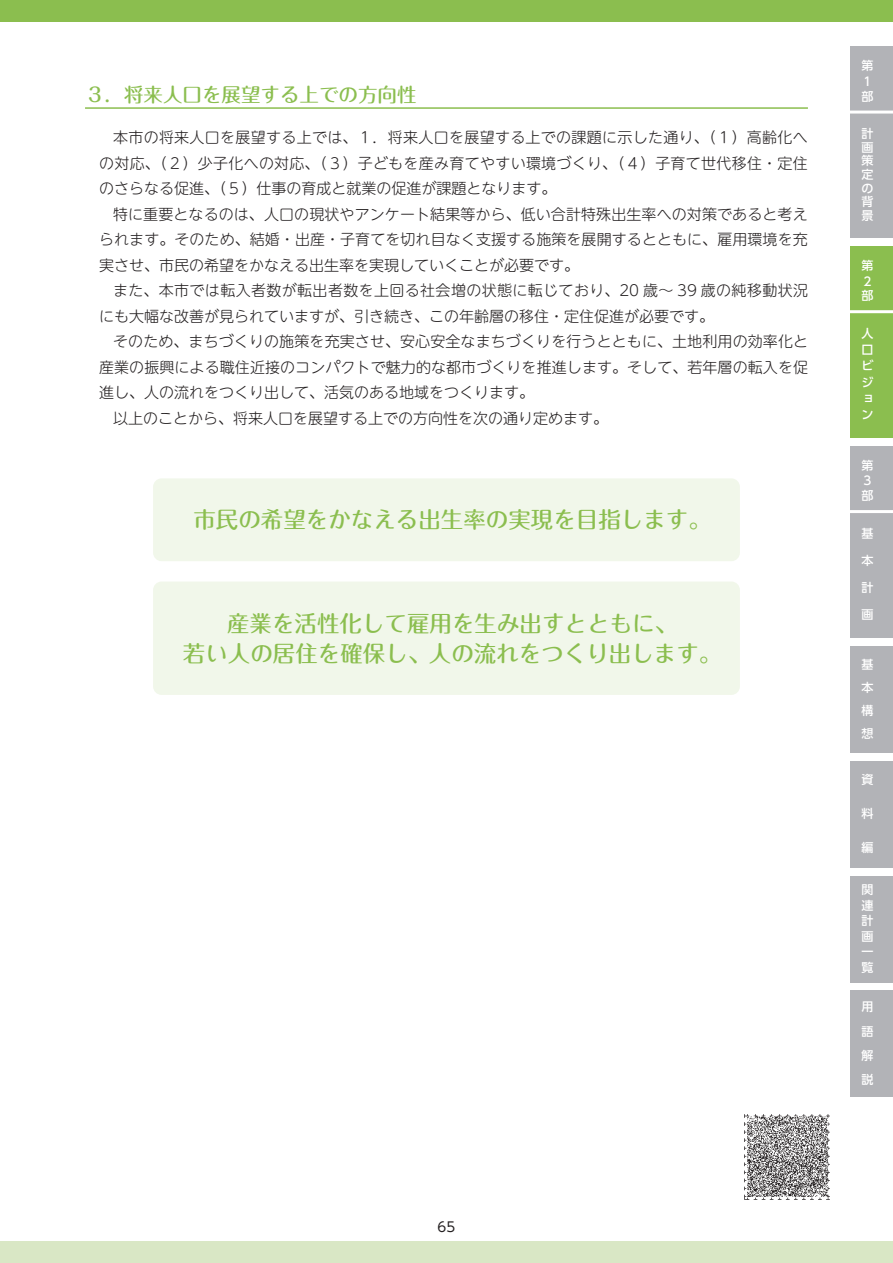
<style>
.page{position:relative;width:893px;height:1263px;background:#fff}
.page>*{position:absolute;margin:0;border:0;box-sizing:border-box;transform-origin:0 0}
.t1{font:500 22.5px/30px "Maru Fo Pro";color:#8bbe4f;text-align:center}
.t2{font:500 19.5px "Maru Fo Pro";color:#8bbe4f}
.t3{font:300 15px/25.5px "UD Shin M Go Pro";letter-spacing:.005em;color:#231f20;text-align:justify}
.t4{font:13.5px "UD Shin Go Pro";color:#231f20}
.t5{font:500 12px/15.3px "UD Shin Go Pro";color:#fff}
</style>
<div class="page">
<hr style="left:85px;top:107px;width:723px;height:2px;background:#8bbe4f">
<div style="left:153px;top:478px;width:587px;height:83px;background:#f1f7ea;border-radius:9px"></div>
<div style="left:153px;top:581px;width:587px;height:114px;background:#f1f7ea;border-radius:9px"></div>
<div style="left:0;top:0;width:893px;height:21px;background:#8bbe4f"></div>
<div style="left:0;top:1242px;width:893px;height:21px;background:#d9e7c5"></div>
<div style="left:850px;top:47px;width:43px;height:191px;background:#b2b3b7"></div>
<div style="left:850px;top:247px;width:43px;height:191px;background:#8bbe4f"></div>
<div style="left:850px;top:446px;width:43px;height:192px;background:#b2b3b7"></div>
<div style="left:850px;top:646px;width:43px;height:107px;background:#b2b3b7"></div>
<div style="left:850px;top:761px;width:43px;height:106px;background:#b2b3b7"></div>
<div style="left:850px;top:876px;width:43px;height:106px;background:#b2b3b7"></div>
<div style="left:850px;top:991px;width:43px;height:106px;background:#b2b3b7"></div>
<hr style="left:846px;top:111px;width:47px;height:3px;background:#fff">
<hr style="left:846px;top:310px;width:47px;height:3px;background:#fff">
<hr style="left:846px;top:510px;width:47px;height:3px;background:#fff">
<img style="left:744px;top:1114px;width:85px;height:85px">
<h2 class="t2" style="left:85px;top:79px;width:333px">３．将来人口を展望する上での方向性</h2>
<p class="t3" style="left:99px;top:124px;width:710px;text-indent:14px">本市の将来人口を展望する上では、１．将来人口を展望する上での課題に示した通り、（１）高齢化への対応、（２）少子化への対応、（３）子どもを産み育てやすい環境づくり、（４）子育て世代移住・定住のさらなる促進、（５）仕事の育成と就業の促進が課題となります。</p>
<p class="t3" style="left:99px;top:200px;width:710px;text-indent:14px">特に重要となるのは、人口の現状やアンケート結果等から、低い合計特殊出生率への対策であると考えられます。そのため、結婚・出産・子育てを切れ目なく支援する施策を展開するとともに、雇用環境を充実させ、市民の希望をかなえる出生率を実現していくことが必要です。</p>
<p class="t3" style="left:99px;top:277px;width:711px;text-indent:14px">また、本市では転入者数が転出者数を上回る社会増の状態に転じており、20 歳～ 39 歳の純移動状況にも大幅な改善が見られていますが、引き続き、この年齢層の移住・定住促進が必要です。</p>
<p class="t3" style="left:113px;top:328px;width:696px">そのため、まちづくりの施策を充実させ、安心安全なまちづくりを行うとともに、土地利用の効率化と</p>
<p class="t3" style="left:99px;top:353px;width:710px">産業の振興による職住近接のコンパクトで魅力的な都市づくりを推進します。そして、若年層の転入を促</p>
<p class="t3" style="left:99px;top:379px;width:436px">進し、人の流れをつくり出して、活気のある地域をつくります。</p>
<p class="t3" style="left:113px;top:404px;width:497px">以上のことから、将来人口を展望する上での方向性を次の通り定めます。</p>
<h1 class="t1" style="left:193px;top:502px;width:519px">市民の希望をかなえる出生率の実現を目指します。</h1>
<h1 class="t1" style="left:183px;top:606px;width:540px">産業を活性化して雇用を生み出すとともに、<br>若い人の居住を確保し、人の流れをつくり出します。</h1>
<p class="t5" style="left:861px;top:58px;width:13px">第<br>１部</p>
<p class="t5" style="left:861px;top:126px;width:13px;line-height:13.6px;text-align:justify">計画策定の背景</p>
<p class="t5" style="left:861px;top:257px;width:13px">第<br>２部</p>
<p class="t5" style="left:861px;top:325px;width:14px;line-height:16.4px">人口ビジョン</p>
<p class="t5" style="left:861px;top:457px;width:13px">第<br>３部</p>
<p class="t5" style="left:861px;top:525px;width:13px">基</p>
<p class="t5" style="left:861px;top:552px;width:13px">本</p>
<p class="t5" style="left:861px;top:579px;width:13px">計</p>
<p class="t5" style="left:861px;top:607px;width:13px">画</p>
<p class="t5" style="left:861px;top:652px;width:13px;line-height:23px;text-align:justify">基本構想</p>
<p class="t5" style="left:861px;top:771px;width:13px">資</p>
<p class="t5" style="left:861px;top:805px;width:13px">料</p>
<p class="t5" style="left:861px;top:840px;width:13px">編</p>
<p class="t5" style="left:861px;top:881px;width:13px;text-align:justify">関連計画一覧</p>
<p class="t5" style="left:861px;top:994px;width:13px;line-height:24.3px;text-align:justify">用語解説</p>
<p class="t4" style="left:438px;top:1216px;width:19px">65</p>
</div>
